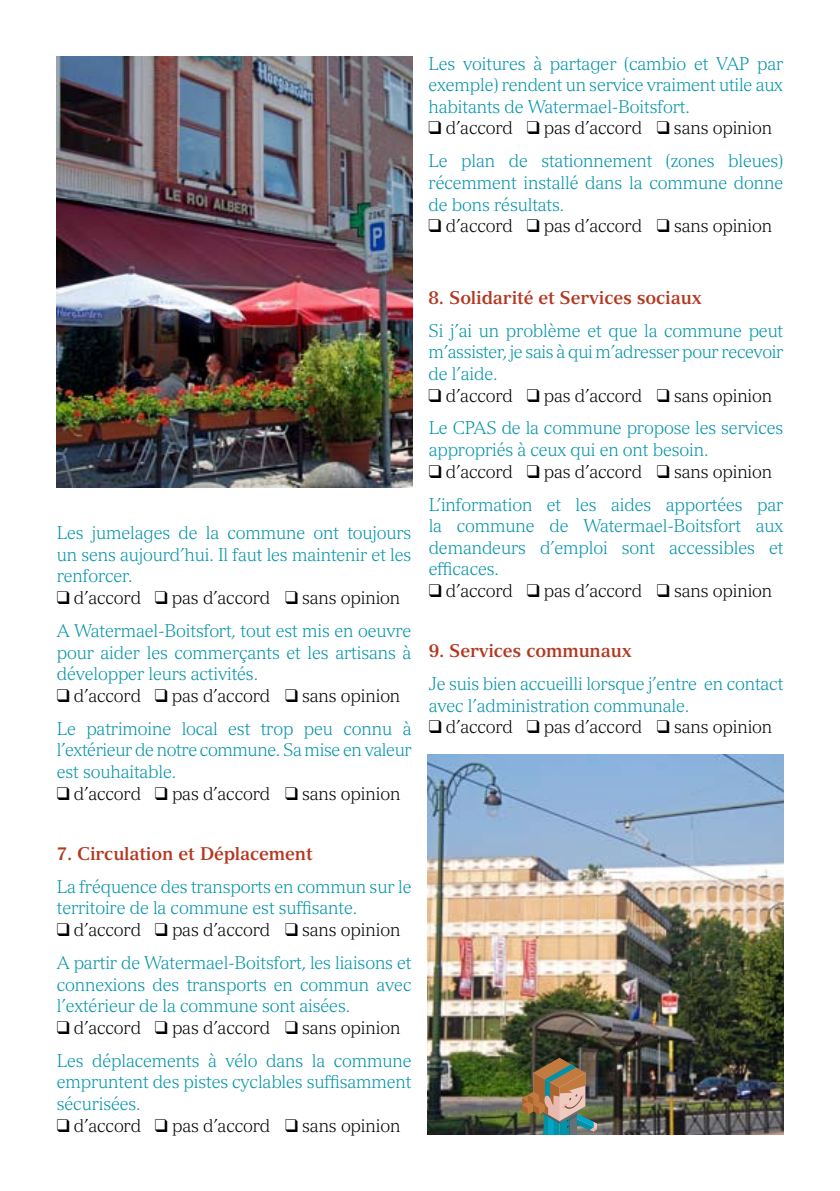
<style>
.page{position:relative;width:840px;height:1191px;background:#fff}
.page>*{position:absolute;margin:0;border:0;box-sizing:border-box;transform-origin:0 0}
.t1{font:300 18px/21.6px "Versailles LT Std";letter-spacing:-.01em;color:#0092a7;scale:.95 1}
.t2{font:300 18px "Versailles LT Std";letter-spacing:-.01em;color:#000;scale:.95 1}
.t3{font:700 18px "Versailles LT Std";letter-spacing:-.01em;color:#b33821;scale:.95 1}
.s1{color:#000}
</style>
<div class="page">
<img style="left:57px;top:57px;width:355px;height:431px">
<img style="left:427px;top:754px;width:355px;height:380px">
<img style="left:522px;top:1057px;width:74px;height:77px">
<p class="t1" style="left:428px;top:52px;width:374px;text-align:justify">Les voitures à partager (cambio et VAP par exemple) rendent un service vraiment utile aux habitants de Watermael-Boitsfort.</p>
<p class="t1" style="left:428px;top:112px;width:374px;line-height:33px"><span class="s1">❑ d’accord</span> <span class="s1">❑ pas d’accord</span> <span class="s1">❑ sans opinion<br></span>Le plan de stationnement (zones bleues)</p>
<p class="t1" style="left:428px;top:172px;width:374px">récemment installé dans la commune donne de bons résultats.</p>
<p class="t2" style="left:428px;top:215px;width:363px">❑ d’accord ❑ pas d’accord ❑ sans opinion</p>
<p class="t1" style="left:57px;top:522px;width:374px;text-align:justify">Les jumelages de la commune ont toujours un sens aujourd’hui. Il faut les maintenir et les renforcer.</p>
<p class="t1" style="left:57px;top:581px;width:374px;line-height:33px"><span class="s1">❑ d’accord</span> <span class="s1">❑ pas d’accord</span> <span class="s1">❑ sans opinion<br></span>A Watermael-Boitsfort, tout est mis en oeuvre</p>
<p class="t1" style="left:57px;top:641px;width:374px">pour aider les commerçants et les artisans à développer leurs activités.</p>
<p class="t1" style="left:57px;top:679px;width:375px;line-height:33px"><span class="s1">❑ d’accord</span> <span class="s1">❑ pas d’accord</span> <span class="s1">❑ sans opinion<br></span>Le patrimoine local est trop peu connu à</p>
<p class="t1" style="left:57px;top:739px;width:375px">l’extérieur de notre commune. Sa mise en valeur est souhaitable.</p>
<p class="t2" style="left:57px;top:782px;width:363px">❑ d’accord ❑ pas d’accord ❑ sans opinion</p>
<p class="t3" style="left:57px;top:842px;width:271px">7. Circulation et Déplacement</p>
<p class="t1" style="left:57px;top:875px;width:375px">La fréquence des transports en commun sur le territoire de la commune est suffisante.</p>
<p class="t1" style="left:57px;top:913px;width:374px;line-height:33px"><span class="s1">❑ d’accord</span> <span class="s1">❑ pas d’accord</span> <span class="s1">❑ sans opinion<br></span>A partir de Watermael-Boitsfort, les liaisons et</p>
<p class="t1" style="left:57px;top:973px;width:374px">connexions des transports en commun avec l’extérieur de la commune sont aisées.</p>
<p class="t1" style="left:57px;top:1011px;width:375px;line-height:33px"><span class="s1">❑ d’accord</span> <span class="s1">❑ pas d’accord</span> <span class="s1">❑ sans opinion<br></span>Les déplacements à vélo dans la commune</p>
<p class="t1" style="left:57px;top:1071px;width:374px">empruntent des pistes cyclables suffisamment sécurisées.</p>
<p class="t2" style="left:57px;top:1114px;width:363px">❑ d’accord ❑ pas d’accord ❑ sans opinion</p>
<p class="t3" style="left:428px;top:286px;width:289px">8. Solidarité et Services sociaux</p>
<p class="t1" style="left:428px;top:319px;width:375px;text-align:justify">Si j’ai un problème et que la commune peut m’assister, je sais à qui m’adresser pour recevoir de l’aide.</p>
<p class="t1" style="left:428px;top:379px;width:375px;line-height:33px"><span class="s1">❑ d’accord</span> <span class="s1">❑ pas d’accord</span> <span class="s1">❑ sans opinion<br></span>Le CPAS de la commune propose les services</p>
<p class="t1" style="left:428px;top:439px;width:296px">appropriés à ceux qui en ont besoin.</p>
<p class="t1" style="left:428px;top:455px;width:374px;line-height:33px"><span class="s1">❑ d’accord</span> <span class="s1">❑ pas d’accord</span> <span class="s1">❑ sans opinion<br></span>L’information et les aides apportées par</p>
<p class="t1" style="left:428px;top:515px;width:374px;text-align:justify">la commune de Watermael-Boitsfort aux demandeurs d’emploi sont accessibles et efficaces.</p>
<p class="t2" style="left:428px;top:580px;width:363px">❑ d’accord ❑ pas d’accord ❑ sans opinion</p>
<p class="t3" style="left:428px;top:640px;width:215px">9. Services communaux</p>
<p class="t1" style="left:428px;top:673px;width:374px">Je suis bien accueilli lorsque j’entre en contact avec l’administration communale.</p>
<p class="t2" style="left:428px;top:716px;width:363px">❑ d’accord ❑ pas d’accord ❑ sans opinion</p>
</div>
